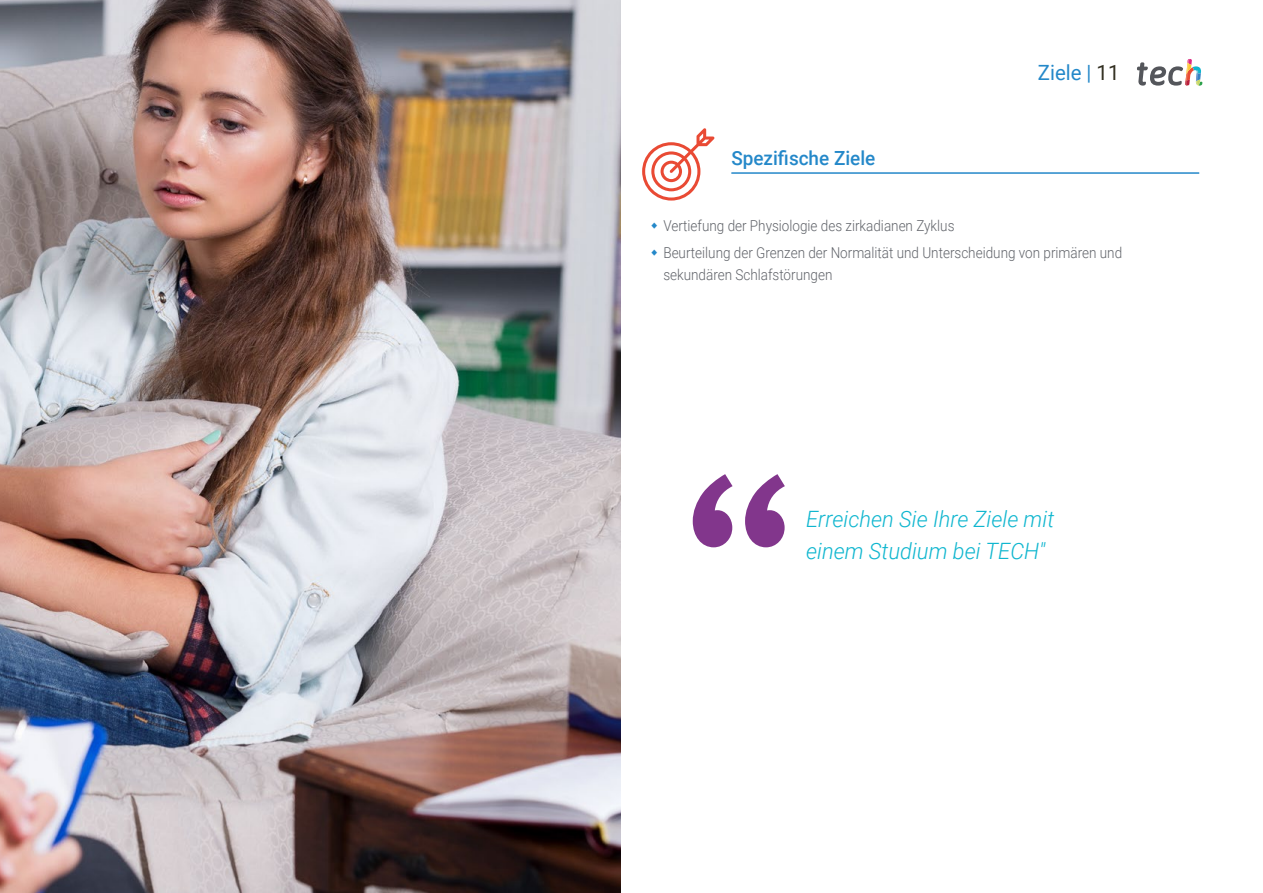
<style>
.page{position:relative;width:1263px;height:893px;background:#fff}
.page>*{position:absolute;margin:0;border:0;box-sizing:border-box;transform-origin:0 0}
.t1{font:italic 300 22.5px/31.5px "Roboto";color:#0fb6cf}
.t2{font:21px "Roboto";color:#2488c9}
.t3{font:500 19.5px "Roboto";color:#2488c9}
.t4{font:300 15px/26.7px "Roboto";color:#61646a;scale:.9 1}
.s1{color:#312e20}
</style>
<div class="page">
<img style="left:0;top:0;width:621px;height:893px">
<svg style="left:1137px;top:59px;width:65px;height:27px"></svg>
<svg style="left:693px;top:474px;width:92px;height:73px"></svg>
<svg style="left:642px;top:128px;width:72px;height:73px"></svg>
<hr style="left:731px;top:173px;width:468px;height:1px;background:#2488c9">
<h3 class="t3" style="left:731px;top:144px;width:145px">Spezifische Ziele</h3>
<h2 class="t2" style="left:1038px;top:57px;width:83px">Ziele | <span class="s1">11</span></h2>
<p class="t4" style="left:663px;top:212px;width:511px">Vertiefung der Physiologie des zirkadianen Zyklus<br>Beurteilung der Grenzen der Normalität und Unterscheidung von primären und</p>
<p class="t4" style="left:663px;top:261px;width:189px">sekundären Schlafstörungen</p>
<h1 class="t1" style="left:806px;top:503px;width:250px">Erreichen Sie Ihre Ziele mit einem Studium bei TECH"</h1>
</div>
